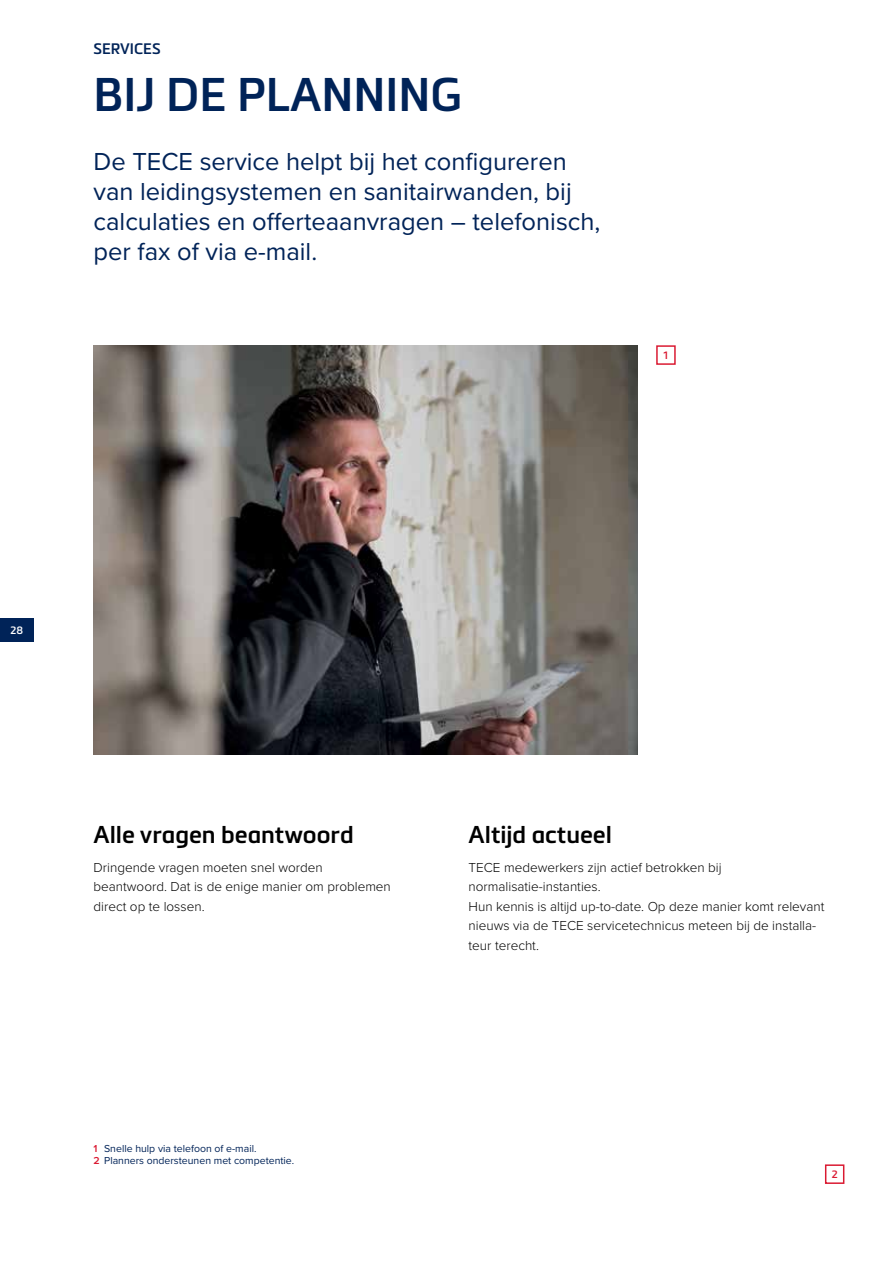
<style>
.page{position:relative;width:893px;height:1263px;background:#fff}
.page>*{position:absolute;margin:0;border:0;box-sizing:border-box;transform-origin:0 0}
.t1{font:600 46.5px "Metronic Pro";color:#002358}
.t2{font:25.5px/30px "Proxima Nova";color:#002358}
.t3{font:600 24px "Metronic Pro";color:#000}
.t4{font:600 15px "Metronic Pro";color:#002358}
.t5{font:300 13.5px/19.5px "Proxima Nova";color:#000}
.t6{font:10.5px/12.9px "Proxima Nova";color:#002358}
.t7{font:600 10.5px "Metronic Pro";color:#da1a32}
.t8{font:600 10.5px "Metronic Pro";color:#fff}
.s1{font-weight:600;color:#da1a32}
</style>
<div class="page">
<div style="left:656px;top:345px;width:20px;height:20px;border:2px solid #da1a32"></div>
<div style="left:825px;top:1164px;width:19px;height:20px;border:2px solid #da1a32"></div>
<img style="left:94px;top:345px;width:543px;height:410px">
<div style="left:0;top:618px;width:34px;height:24px;background:#002358"></div>
<p class="t4" style="left:94px;top:39px;width:69px">SERVICES</p>
<h1 class="t1" style="left:94px;top:66px;width:370px">BIJ DE PLANNING</h1>
<h2 class="t2" style="left:94px;top:145px;width:508px">De TECE service helpt bij het configureren van leidingsystemen en sanitairwanden, bij calculaties en offerteaanvragen – telefonisch, per fax of via e-mail.</h2>
<p class="t7" style="left:663px;top:349px;width:8px">1</p>
<p class="t8" style="left:11px;top:624px;width:14px">28</p>
<h3 class="t3" style="left:94px;top:819px;width:262px">Alle vragen beantwoord</h3>
<p class="t5" style="left:94px;top:857px;width:299px">Dringende vragen moeten snel worden beantwoord. Dat is de enige manier om problemen direct op te lossen.</p>
<p class="t6" style="left:94px;top:1141px;width:202px"><span class="s1">1</span> Snelle hulp via telefoon of e-mail.<br><span class="s1">2</span> Planners ondersteunen met competentie.</p>
<h3 class="t3" style="left:469px;top:819px;width:145px">Altijd actueel</h3>
<p class="t5" style="left:469px;top:857px;width:357px">TECE medewerkers zijn actief betrokken bij normalisatie-instanties.<br>Hun kennis is altijd up-to-date. Op deze manier komt relevant nieuws via de TECE servicetechnicus meteen bij de installa&shy;teur terecht.</p>
<p class="t7" style="left:831px;top:1168px;width:8px">2</p>
</div>
